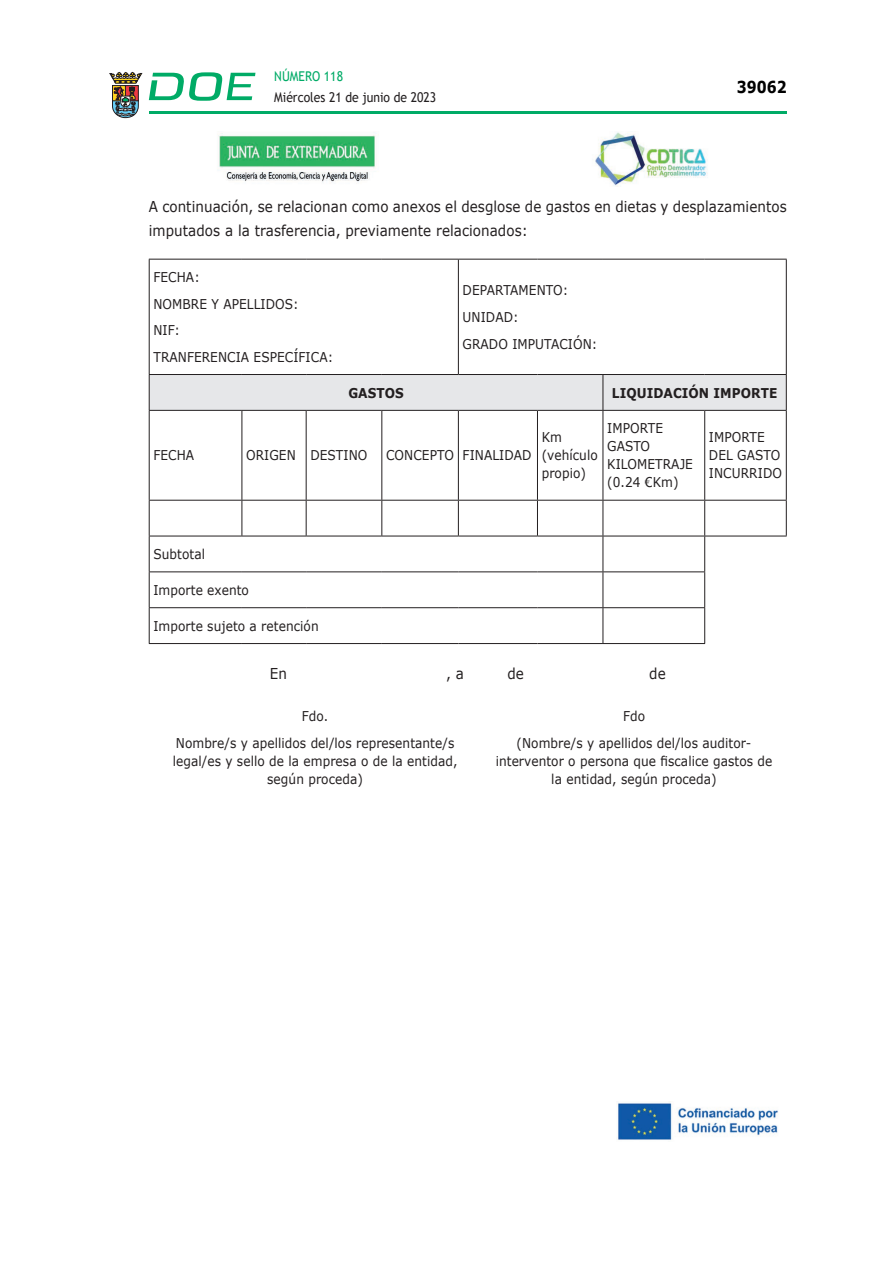
<style>
.page{position:relative;width:893px;height:1263px;background:#fff}
.page>*{position:absolute;margin:0;border:0;box-sizing:border-box;transform-origin:0 0}
.t1{font:700 16.5px "Verdana";color:#000;scale:.85 1}
.CUERPO_DE_TEXTO{font:15px/24px "Verdana";letter-spacing:.005em;color:#231f20;scale:.9 1}
.CUERPO_DE_TEXTO-2{font:13.5px/18px "Verdana";letter-spacing:.005em;color:#231f20;scale:.9 1}
.t2{font:13.5px "Trebuchet MS";color:#231f20;scale:.9 1}
.CUERPO_DE_TEXTO-3{font:700 13.5px "Verdana";letter-spacing:.005em;color:#231f20;scale:.9 1}
.t3{font:13.5px "Trebuchet MS";color:#00ab67;scale:.9 1}
</style>
<div class="page">
<hr style="left:149px;top:111px;width:638px;height:3px;background:#00ab66">
<svg style="left:109px;top:72px;width:33px;height:46px"></svg>
<svg style="left:149px;top:72px;width:106px;height:29px"></svg>
<div style="left:150px;top:375px;width:636px;height:35px;background:#e6e7e9"></div>
<hr style="left:149px;top:259px;width:93px;height:1px;background:#231f20">
<hr style="left:149px;top:259px;width:1px;height:115px;background:#231f20">
<hr style="left:242px;top:259px;width:64px;height:1px;background:#231f20">
<hr style="left:306px;top:259px;width:76px;height:1px;background:#231f20">
<hr style="left:382px;top:259px;width:76px;height:1px;background:#231f20">
<hr style="left:458px;top:259px;width:79px;height:1px;background:#231f20">
<hr style="left:458px;top:259px;width:1px;height:115px;background:#231f20">
<hr style="left:537px;top:259px;width:66px;height:1px;background:#231f20">
<hr style="left:603px;top:259px;width:102px;height:1px;background:#231f20">
<hr style="left:705px;top:259px;width:82px;height:1px;background:#231f20">
<hr style="left:786px;top:259px;width:1px;height:115px;background:#231f20">
<hr style="left:149px;top:374px;width:93px;height:1px;background:#231f20">
<hr style="left:149px;top:375px;width:1px;height:35px;background:#231f20">
<hr style="left:242px;top:374px;width:64px;height:1px;background:#231f20">
<hr style="left:306px;top:374px;width:76px;height:1px;background:#231f20">
<hr style="left:382px;top:374px;width:76px;height:1px;background:#231f20">
<hr style="left:458px;top:374px;width:79px;height:1px;background:#231f20">
<hr style="left:537px;top:374px;width:66px;height:1px;background:#231f20">
<hr style="left:603px;top:374px;width:102px;height:1px;background:#231f20">
<hr style="left:603px;top:375px;width:1px;height:35px;background:#231f20">
<hr style="left:705px;top:374px;width:82px;height:1px;background:#231f20">
<hr style="left:786px;top:375px;width:1px;height:35px;background:#231f20">
<hr style="left:149px;top:410px;width:93px;height:1px;background:#231f20">
<hr style="left:149px;top:411px;width:1px;height:89px;background:#231f20">
<hr style="left:242px;top:410px;width:64px;height:1px;background:#231f20">
<hr style="left:242px;top:411px;width:1px;height:89px;background:#231f20">
<hr style="left:306px;top:410px;width:76px;height:1px;background:#231f20">
<hr style="left:306px;top:411px;width:1px;height:89px;background:#231f20">
<hr style="left:382px;top:410px;width:76px;height:1px;background:#231f20">
<hr style="left:381px;top:411px;width:1px;height:89px;background:#231f20">
<hr style="left:458px;top:410px;width:79px;height:1px;background:#231f20">
<hr style="left:458px;top:411px;width:1px;height:89px;background:#231f20">
<hr style="left:537px;top:410px;width:66px;height:1px;background:#231f20">
<hr style="left:537px;top:411px;width:1px;height:89px;background:#231f20">
<hr style="left:603px;top:410px;width:102px;height:1px;background:#231f20">
<hr style="left:603px;top:411px;width:1px;height:89px;background:#231f20">
<hr style="left:705px;top:410px;width:82px;height:1px;background:#231f20">
<hr style="left:704px;top:411px;width:1px;height:89px;background:#231f20">
<hr style="left:786px;top:411px;width:1px;height:89px;background:#231f20">
<hr style="left:149px;top:500px;width:93px;height:1px;background:#231f20">
<hr style="left:149px;top:501px;width:1px;height:35px;background:#231f20">
<hr style="left:242px;top:500px;width:64px;height:1px;background:#231f20">
<hr style="left:242px;top:501px;width:1px;height:35px;background:#231f20">
<hr style="left:306px;top:500px;width:76px;height:1px;background:#231f20">
<hr style="left:306px;top:501px;width:1px;height:35px;background:#231f20">
<hr style="left:382px;top:500px;width:76px;height:1px;background:#231f20">
<hr style="left:381px;top:501px;width:1px;height:35px;background:#231f20">
<hr style="left:458px;top:500px;width:79px;height:1px;background:#231f20">
<hr style="left:458px;top:501px;width:1px;height:35px;background:#231f20">
<hr style="left:537px;top:500px;width:66px;height:1px;background:#231f20">
<hr style="left:537px;top:501px;width:1px;height:35px;background:#231f20">
<hr style="left:603px;top:500px;width:102px;height:1px;background:#231f20">
<hr style="left:603px;top:501px;width:1px;height:35px;background:#231f20">
<hr style="left:705px;top:500px;width:82px;height:1px;background:#231f20">
<hr style="left:704px;top:501px;width:1px;height:35px;background:#231f20">
<hr style="left:786px;top:501px;width:1px;height:35px;background:#231f20">
<hr style="left:149px;top:536px;width:93px;height:1px;background:#231f20">
<hr style="left:149px;top:536px;width:1px;height:35px;background:#231f20">
<hr style="left:242px;top:536px;width:64px;height:1px;background:#231f20">
<hr style="left:306px;top:536px;width:76px;height:1px;background:#231f20">
<hr style="left:382px;top:536px;width:76px;height:1px;background:#231f20">
<hr style="left:458px;top:536px;width:79px;height:1px;background:#231f20">
<hr style="left:537px;top:536px;width:66px;height:1px;background:#231f20">
<hr style="left:603px;top:536px;width:102px;height:1px;background:#231f20">
<hr style="left:603px;top:536px;width:1px;height:35px;background:#231f20">
<hr style="left:705px;top:536px;width:82px;height:1px;background:#231f20">
<hr style="left:704px;top:536px;width:1px;height:35px;background:#231f20">
<hr style="left:149px;top:571px;width:93px;height:1px;background:#231f20">
<hr style="left:149px;top:572px;width:1px;height:35px;background:#231f20">
<hr style="left:242px;top:571px;width:64px;height:1px;background:#231f20">
<hr style="left:306px;top:571px;width:76px;height:1px;background:#231f20">
<hr style="left:382px;top:571px;width:76px;height:1px;background:#231f20">
<hr style="left:458px;top:571px;width:79px;height:1px;background:#231f20">
<hr style="left:537px;top:571px;width:66px;height:1px;background:#231f20">
<hr style="left:603px;top:571px;width:102px;height:1px;background:#231f20">
<hr style="left:603px;top:572px;width:1px;height:35px;background:#231f20">
<hr style="left:704px;top:572px;width:1px;height:35px;background:#231f20">
<hr style="left:149px;top:607px;width:93px;height:1px;background:#231f20">
<hr style="left:149px;top:608px;width:1px;height:35px;background:#231f20">
<hr style="left:242px;top:607px;width:64px;height:1px;background:#231f20">
<hr style="left:306px;top:607px;width:76px;height:1px;background:#231f20">
<hr style="left:382px;top:607px;width:76px;height:1px;background:#231f20">
<hr style="left:458px;top:607px;width:79px;height:1px;background:#231f20">
<hr style="left:537px;top:607px;width:66px;height:1px;background:#231f20">
<hr style="left:603px;top:607px;width:102px;height:1px;background:#231f20">
<hr style="left:603px;top:608px;width:1px;height:35px;background:#231f20">
<hr style="left:704px;top:608px;width:1px;height:35px;background:#231f20">
<hr style="left:149px;top:643px;width:93px;height:1px;background:#231f20">
<hr style="left:242px;top:643px;width:64px;height:1px;background:#231f20">
<hr style="left:306px;top:643px;width:76px;height:1px;background:#231f20">
<hr style="left:382px;top:643px;width:76px;height:1px;background:#231f20">
<hr style="left:458px;top:643px;width:79px;height:1px;background:#231f20">
<hr style="left:537px;top:643px;width:66px;height:1px;background:#231f20">
<hr style="left:603px;top:643px;width:102px;height:1px;background:#231f20">
<img style="left:218px;top:132px;width:490px;height:54px">
<img style="left:618px;top:1101px;width:160px;height:39px">
<p class="t3" style="left:274px;top:67px;width:78px">NÚMERO 118</p>
<p class="t2" style="left:274px;top:88px;width:182px">Miércoles 21 de junio de 2023</p>
<p class="t1" style="left:737px;top:75px;width:60px">39062</p>
<p class="CUERPO_DE_TEXTO" style="left:149px;top:194px;width:710px">A continuación, se relacionan como anexos el desglose de gastos en dietas y desplazamientos imputados a la trasferencia, previamente relacionados:</p>
<p class="CUERPO_DE_TEXTO-2" style="left:153px;top:268px;width:53px">FECHA:</p>
<p class="CUERPO_DE_TEXTO-2" style="left:153px;top:295px;width:163px">NOMBRE Y APELLIDOS:</p>
<p class="CUERPO_DE_TEXTO-2" style="left:153px;top:321px;width:31px">NIF:</p>
<p class="CUERPO_DE_TEXTO-2" style="left:153px;top:348px;width:201px">TRANFERENCIA ESPECÍFICA:</p>
<p class="CUERPO_DE_TEXTO-2" style="left:463px;top:281px;width:119px">DEPARTAMENTO:</p>
<p class="CUERPO_DE_TEXTO-2" style="left:463px;top:308px;width:64px">UNIDAD:</p>
<p class="CUERPO_DE_TEXTO-2" style="left:463px;top:334px;width:151px">GRADO IMPUTACIÓN:</p>
<p class="CUERPO_DE_TEXTO-3" style="left:348px;top:383px;width:63px">GASTOS</p>
<p class="CUERPO_DE_TEXTO-3" style="left:612px;top:383px;width:185px">LIQUIDACIÓN IMPORTE</p>
<p class="CUERPO_DE_TEXTO-2" style="left:153px;top:446px;width:47px">FECHA</p>
<p class="CUERPO_DE_TEXTO-2" style="left:246px;top:446px;width:57px">ORIGEN</p>
<p class="CUERPO_DE_TEXTO-2" style="left:310px;top:446px;width:65px">DESTINO</p>
<p class="CUERPO_DE_TEXTO-2" style="left:386px;top:446px;width:77px">CONCEPTO</p>
<p class="CUERPO_DE_TEXTO-2" style="left:463px;top:446px;width:78px">FINALIDAD</p>
<p class="CUERPO_DE_TEXTO-2" style="left:542px;top:428px;width:64px">Km (vehículo propio)</p>
<p class="CUERPO_DE_TEXTO-2" style="left:607px;top:419px;width:97px">IMPORTE<br>GASTO<br>KILOMETRAJE (0.24 €Km)</p>
<p class="CUERPO_DE_TEXTO-2" style="left:709px;top:428px;width:83px">IMPORTE<br>DEL GASTO<br>INCURRIDO</p>
<p class="CUERPO_DE_TEXTO-2" style="left:153px;top:545px;width:59px">Subtotal</p>
<p class="CUERPO_DE_TEXTO-2" style="left:153px;top:581px;width:108px">Importe exento</p>
<p class="CUERPO_DE_TEXTO-2" style="left:153px;top:617px;width:185px">Importe sujeto a retención</p>
<p class="CUERPO_DE_TEXTO" style="left:270px;top:661px;width:21px">En</p>
<p class="CUERPO_DE_TEXTO" style="left:446px;top:661px;width:21px">, a</p>
<p class="CUERPO_DE_TEXTO" style="left:507px;top:661px;width:20px">de</p>
<p class="CUERPO_DE_TEXTO" style="left:649px;top:661px;width:20px">de</p>
<p class="CUERPO_DE_TEXTO-2" style="left:302px;top:707px;width:31px">Fdo.</p>
<p class="CUERPO_DE_TEXTO-2" style="left:623px;top:707px;width:26px">Fdo</p>
<p class="CUERPO_DE_TEXTO-2" style="left:173px;top:734px;width:318px;text-align:center">Nombre/s y apellidos del/los representante/s legal/es y sello de la empresa o de la entidad, según proceda)</p>
<p class="CUERPO_DE_TEXTO-2" style="left:496px;top:734px;width:309px;text-align:center">(Nombre/s y apellidos del/los auditor&shy;interventor o persona que fiscalice gastos de la entidad, según proceda)</p>
</div>
